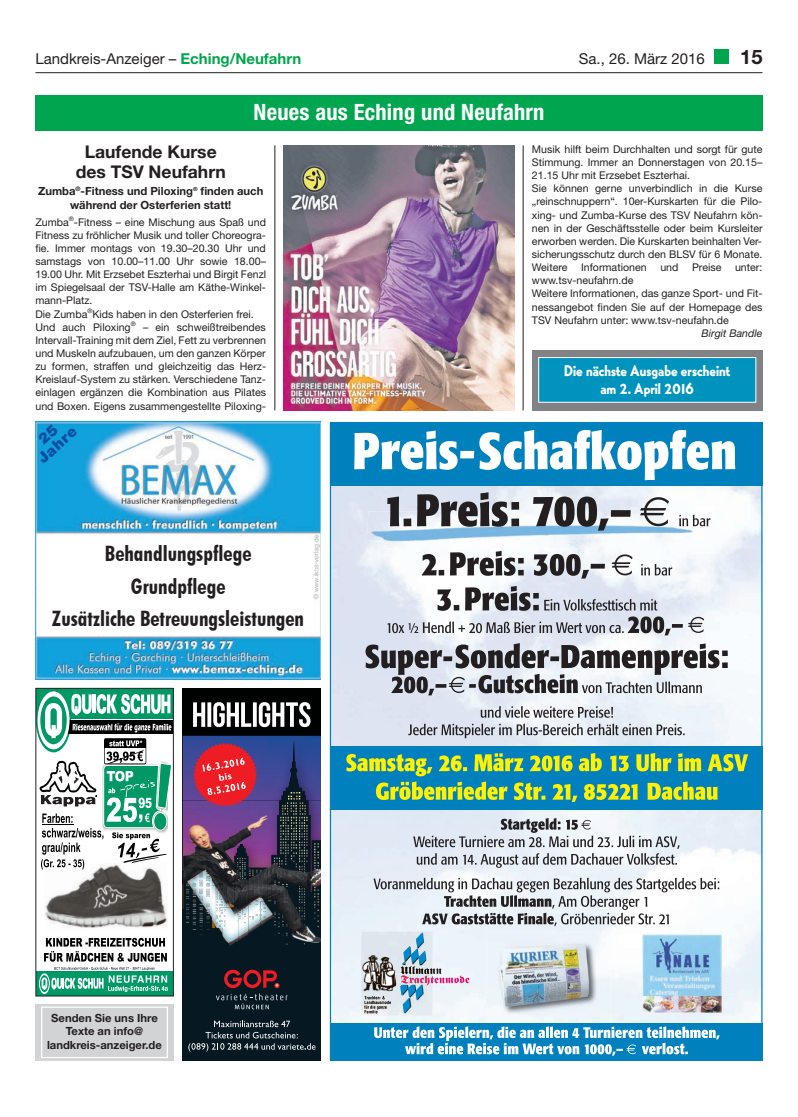
<style>
.page{position:relative;width:798px;height:1117px;background:#fff}
.page>*{position:absolute;margin:0;border:0;box-sizing:border-box;transform-origin:0 0}
.t1{font:700 condensed 22.5px "Helvetica Neue";letter-spacing:.01em;color:#fff}
.t2{font:700 condensed 21.25px/32.5px "Futura BT";color:#231f20;text-align:center}
.t3{font:700 20px "Helvetica Neue";color:#231f20}
.t4{font:700 17.5px/20px "Helvetica Neue";color:#231f20;text-align:center}
.t5{font:15px "Helvetica Neue";color:#231f20}
.t6{font:800 15px/17.8px "Bernhard Gothic BQ";color:#fff;text-align:center;scale:.89 1}
.t7{font:900 15px/13.8px "Helvetica Neue";color:#0d4da1;text-align:center}
.t8{font:700 11.25px/13.8px "Helvetica Neue";color:#231f20;text-align:center}
.t9{font:10.62px/13.1px "Helvetica Neue";color:#231f20}
.t10{font:italic 10.62px "Helvetica Neue";color:#231f20}
.s1{font-weight:700;color:#00a54f}
</style>
<div class="page">
<div style="left:714px;top:50px;width:14px;height:14px;background:#00a54f"></div>
<hr style="left:274px;top:145px;width:1px;height:265px;background:#231f20">
<hr style="left:522px;top:145px;width:1px;height:265px;background:#231f20">
<hr style="left:35px;top:72px;width:727px;height:1px;background:#231f20">
<div style="left:35px;top:96px;width:727px;height:35px;background:#00a54f"></div>
<div style="left:36px;top:971px;width:137px;height:24px;background:#009865"></div>
<img style="left:45px;top:869px;width:123px;height:59px">
<svg style="left:37px;top:689px;width:135px;height:180px"></svg>
<div style="left:35px;top:687px;width:139px;height:309px;border:1px solid #231f20"></div>
<svg style="left:39px;top:937px;width:129px;height:56px"></svg>
<img style="left:35px;top:421px;width:286px;height:258px">
<div style="left:40px;top:536px;width:270px;height:98px;background:#fff"></div>
<img style="left:332px;top:485px;width:428px;height:537px">
<div style="left:330px;top:422px;width:432px;height:63px;background:#0081be"></div>
<svg style="left:354px;top:430px;width:381px;height:50px"></svg>
<img style="left:360px;top:931px;width:72px;height:84px">
<svg style="left:360px;top:956px;width:109px;height:57px"></svg>
<img style="left:400px;top:966px;width:32px;height:7px">
<img style="left:401px;top:975px;width:31px;height:10px">
<img style="left:360px;top:956px;width:35px;height:35px">
<img style="left:397px;top:983px;width:29px;height:32px">
<img style="left:400px;top:932px;width:30px;height:33px">
<img style="left:366px;top:511px;width:332px;height:37px">
<img style="left:642px;top:934px;width:79px;height:78px">
<img style="left:486px;top:932px;width:124px;height:90px">
<img style="left:491px;top:937px;width:107px;height:78px">
<div style="left:330px;top:1022px;width:432px;height:37px;background:#0081be"></div>
<svg style="left:374px;top:1026px;width:345px;height:29px"></svg>
<svg style="left:413px;top:817px;width:266px;height:50px"></svg>
<svg style="left:373px;top:877px;width:346px;height:48px"></svg>
<div style="left:330px;top:746px;width:432px;height:63px;background:#0081be"></div>
<svg style="left:346px;top:753px;width:401px;height:48px"></svg>
<svg style="left:387px;top:496px;width:24px;height:30px"></svg>
<svg style="left:417px;top:492px;width:213px;height:38px"></svg>
<svg style="left:639px;top:497px;width:29px;height:29px"></svg>
<svg style="left:679px;top:514px;width:31px;height:12px"></svg>
<svg style="left:421px;top:554px;width:23px;height:21px"></svg>
<svg style="left:450px;top:551px;width:154px;height:27px"></svg>
<svg style="left:611px;top:554px;width:21px;height:21px"></svg>
<svg style="left:641px;top:564px;width:31px;height:11px"></svg>
<svg style="left:437px;top:589px;width:22px;height:21px"></svg>
<svg style="left:465px;top:586px;width:73px;height:24px"></svg>
<svg style="left:544px;top:599px;width:113px;height:11px"></svg>
<svg style="left:387px;top:616px;width:316px;height:19px;background:#b9bdc5"></svg>
<svg style="left:365px;top:643px;width:362px;height:52px"></svg>
<svg style="left:480px;top:706px;width:132px;height:11px"></svg>
<svg style="left:408px;top:723px;width:276px;height:15px;background:#b5b9c0"></svg>
<div style="left:35px;top:1003px;width:139px;height:56px;background:#d2d3d5"></div>
<div style="left:41px;top:1006px;width:127px;height:51px;border:1px solid #fff"></div>
<img style="left:283px;top:145px;width:231px;height:265px">
<div style="left:531px;top:350px;width:231px;height:60px;background:#808285"></div>
<div style="left:539px;top:358px;width:216px;height:44px;background:#0093bd"></div>
<div style="left:538px;top:357px;width:218px;height:45px;border:1px solid #fff"></div>
<div style="left:182px;top:945px;width:139px;height:114px;background:#061822"></div>
<svg style="left:188px;top:1020px;width:127px;height:31px"></svg>
<svg style="left:216px;top:969px;width:71px;height:40px"></svg>
<div style="left:182px;top:687px;width:139px;height:259px;background:#000101"></div>
<img style="left:182px;top:735px;width:139px;height:65px">
<svg style="left:277px;top:740px;width:33px;height:60px;background:#2d3d78"></svg>
<img style="left:182px;top:800px;width:95px;height:85px">
<img style="left:310px;top:800px;width:11px;height:92px">
<img style="left:182px;top:885px;width:89px;height:42px">
<img style="left:183px;top:855px;width:29px;height:86px">
<img style="left:215px;top:881px;width:12px;height:46px">
<img style="left:248px;top:867px;width:19px;height:74px">
<img style="left:271px;top:854px;width:6px;height:87px">
<img style="left:312px;top:840px;width:9px;height:101px">
<img style="left:234px;top:844px;width:14px;height:97px">
<img style="left:277px;top:800px;width:33px;height:141px">
<img style="left:301px;top:892px;width:19px;height:49px">
<img style="left:260px;top:901px;width:16px;height:40px">
<img style="left:221px;top:907px;width:17px;height:34px">
<img style="left:182px;top:908px;width:10px;height:33px">
<img style="left:204px;top:927px;width:18px;height:14px">
<img style="left:182px;top:941px;width:139px;height:5px">
<img style="left:280px;top:802px;width:27px;height:35px">
<img style="left:186px;top:857px;width:68px;height:24px">
<svg style="left:193px;top:702px;width:117px;height:25px"></svg>
<svg style="left:193px;top:742px;width:64px;height:64px;background:#c2364f"></svg>
<h3 class="t5" style="left:35px;top:50px;width:267px">Landkreis-Anzeiger – <span class="s1">Eching/Neufahrn</span></h3>
<h3 class="t5" style="left:578px;top:50px;width:127px">Sa., 26. März 2016</h3>
<h3 class="t3" style="left:740px;top:44px;width:24px">15</h3>
<h1 class="t1" style="left:253px;top:98px;width:292px">Neues aus Eching und Neufahrn</h1>
<h3 class="t4" style="left:76px;top:141px;width:152px">Laufende Kurse des TSV Neufahrn</h3>
<p class="t8" style="left:38px;top:184px;width:227px">Zumba<sup>®</sup>-Fitness und Piloxing<sup>®</sup> finden auch während der Osterferien statt!</p>
<p class="t9" style="left:35px;top:215px;width:232px">Zumba<sup>®</sup>-Fitness – eine Mischung aus Spaß und Fitness zu fröhlicher Musik und toller Choreogra&shy;fie. Immer montags von 19.30–20.30 Uhr und samstags von 10.00–11.00 Uhr sowie 18.00– 19.00 Uhr. Mit Erzsebet Eszterhai und Birgit Fenzl im Spiegelsaal der TSV-Halle am Käthe-Winkel&shy;mann-Platz.<br>Die Zumba<sup>®</sup>Kids haben in den Osterferien frei.<br>Und auch Piloxing<sup>®</sup> – ein schweißtreibendes Intervall-Training mit dem Ziel, Fett zu verbrennen und Muskeln aufzubauen, um den ganzen Körper zu formen, straffen und gleichzeitig das Herz-Kreislauf-System zu stärken. Verschiedene Tanz&shy;einlagen ergänzen die Kombination aus Pilates und Boxen. Eigens zusammengestellte Piloxing-</p>
<h3 class="t7" style="left:26px;top:445px;width:48px;rotate:-42deg">25<br>Jahre</h3>
<h2 class="t2" style="left:52px;top:537px;width:253px">Behandlungspflege<br>Grundpflege<br>Zusätzliche Betreuungsleistungen</h2>
<p class="t8" style="left:47px;top:1010px;width:116px">Senden Sie uns Ihre<br>Texte an info@ landkreis-anzeiger.de</p>
<p class="t9" style="left:531px;top:142px;width:232px">Musik hilft beim Durchhalten und sorgt für gute Stimmung. Immer an Donnerstagen von 20.15– 21.15 Uhr mit Erzsebet Eszterhai.<br>Sie können gerne unverbindlich in die Kurse „reinschnuppern“. 10er-Kurskarten für die Pilo&shy;xing- und Zumba-Kurse des TSV Neufahrn kön&shy;nen in der Geschäftsstelle oder beim Kursleiter erworben werden. Die Kurskarten beinhalten Ver&shy;sicherungsschutz durch den BLSV für 6 Monate.<br>Weitere</p>
<p class="t9" style="left:581px;top:260px;width:67px">Informationen</p>
<p class="t9" style="left:660px;top:260px;width:20px">und</p>
<p class="t9" style="left:691px;top:260px;width:31px">Preise</p>
<p class="t9" style="left:734px;top:260px;width:29px">unter:</p>
<p class="t9" style="left:531px;top:274px;width:232px">www.tsv-neufahrn.de<br>Weitere Informationen, das ganze Sport- und Fit&shy;nessangebot finden Sie auf der Homepage des TSV Neufahrn unter: www.tsv-neufahn.de</p>
<p class="t10" style="left:701px;top:326px;width:62px">Birgit Bandle</p>
<h3 class="t6" style="left:564px;top:363px;width:188px">Die nächste Ausgabe erscheint am 2. April 2016</h3>
</div>
